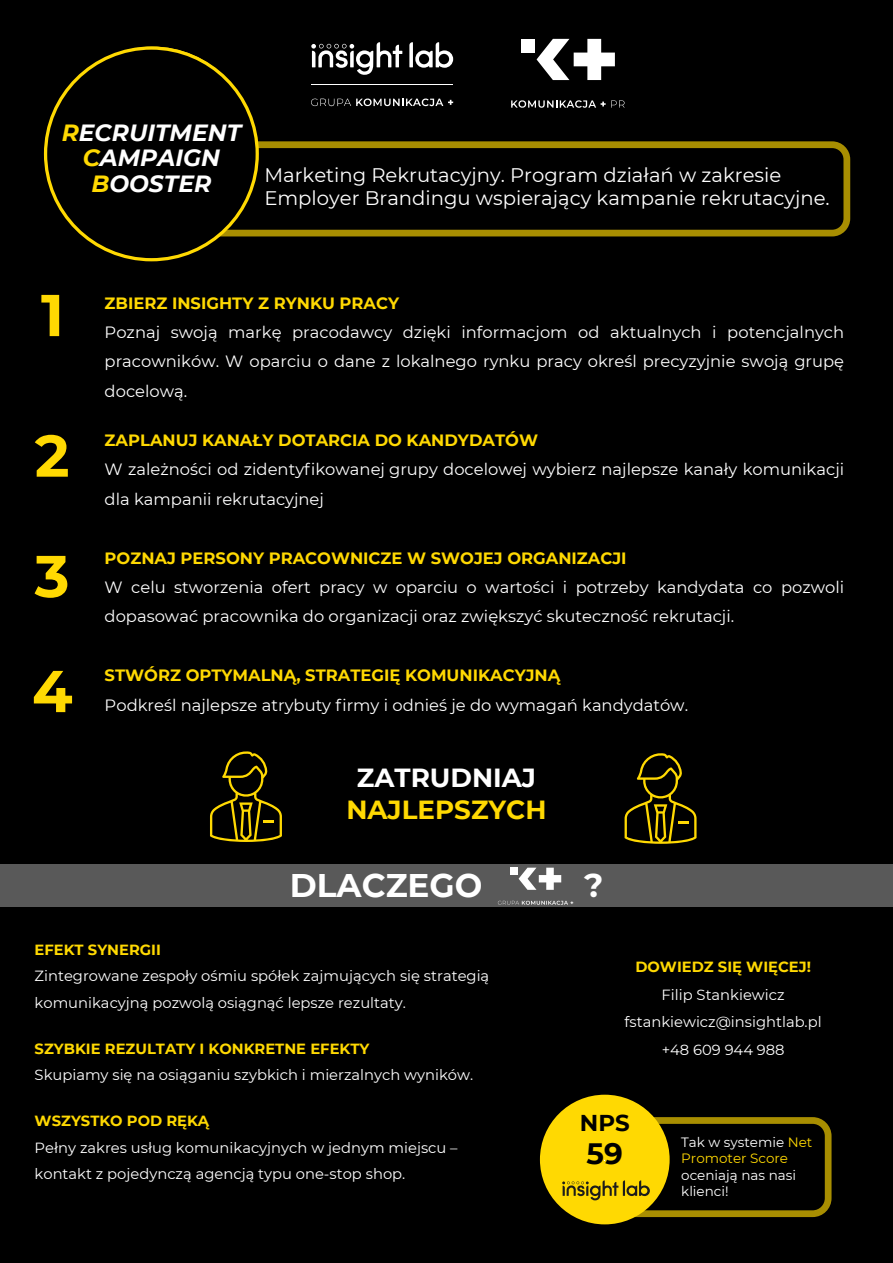
<style>
.page{position:relative;width:893px;height:1263px;background:#000}
.page>*{position:absolute;margin:0;border:0;box-sizing:border-box;transform-origin:0 0}
.t1{font:700 58.95px/120.4px "Montserrat";color:#ffd902}
.t2{font:700 32.7px "Montserrat";color:#fff}
.t3{font:700 29.4px "Montserrat";color:#000}
.t4{font:700 26.1px "Montserrat";color:#ffd902}
.t5{font:700 26.1px "Montserrat";color:#fff}
.t6{font:italic 700 23.4px/25.3px "Montserrat";color:#fff;text-align:center}
.t7{font:italic 700 22.95px/24.8px "Montserrat";color:#fff;text-align:center}
.t8{font:700 22.95px "Montserrat";color:#000}
.t9{font:19.65px/23.5px "Montserrat";color:#fff}
.t10{font:16.35px/29.4px "Montserrat";color:#fff}
.t11{font:700 16.35px "Montserrat";color:#ffd902}
.t12{font:14.7px/27.5px "Montserrat";color:#fff}
.t13{font:700 14.7px "Montserrat";color:#ffd902}
.t14{font:13.5px/16.2px "Montserrat";color:#ffd902}
.t15{font:13.5px/16.2px "Montserrat";color:#fff}
.t16{font:1.65px "Calibri";color:#fff}
.s1{color:#ffd902}
.s2{color:#fff}
</style>
<div class="page">
<svg style="left:210px;top:751px;width:72px;height:91px"></svg>
<div style="left:599px;top:1117px;width:232px;height:100px;border:7px solid #ffd902;border-radius:16px"></div>
<div style="left:0;top:864px;width:893px;height:43px;background:#595959"></div>
<div style="left:510px;top:868px;width:8px;height:7px;background:#fff"></div>
<svg style="left:519px;top:868px;width:42px;height:22px"></svg>
<svg style="left:498px;top:901px;width:75px;height:4px"></svg>
<div style="left:540px;top:1095px;width:130px;height:129px;background:#ffd902;border-radius:50%"></div>
<svg style="left:562px;top:1180px;width:88px;height:20px"></svg>
<div style="left:186px;top:141px;width:664px;height:95px;border:7px solid #ffd902;border-radius:15px"></div>
<svg style="left:409px;top:42px;width:44px;height:26px"></svg>
<svg style="left:311px;top:42px;width:91px;height:33px"></svg>
<svg style="left:311px;top:98px;width:142px;height:8px"></svg>
<hr style="left:311px;top:84px;width:141px;height:1px;background:#fff">
<div style="left:521px;top:39px;width:14px;height:14px;background:#fff"></div>
<svg style="left:537px;top:39px;width:78px;height:41px"></svg>
<svg style="left:511px;top:100px;width:114px;height:8px"></svg>
<svg style="left:625px;top:753px;width:71px;height:91px"></svg>
<svg style="left:44px;top:46px;width:215px;height:215px"></svg>
<h3 class="t6" style="left:62px;top:119px;width:181px"><span class="s1">R</span>ECRUITMENT<br><span class="s1">C</span>AMPAIGN<br><span class="s1">B</span>OOSTER</h3>
<h3 class="t7" style="left:65px;top:121px;width:177px"><span class="s1">R</span>ECRUITMENT<br><span class="s1">C</span>AMPAIGN<br><span class="s1">B</span>OOSTER</h3>
<p class="t9" style="left:264px;top:162px;width:567px">Marketing Rekrutacyjny. Program działań w zakresie<br>Employer Brandingu wspierający kampanie rekrutacyjne.</p>
<h1 class="t1" style="left:41px;top:252px;width:25px">1</h1>
<h1 class="t1" style="left:35px;top:393px;width:36px">2<br>3</h1>
<h1 class="t1" style="left:32px;top:628px;width:42px">4</h1>
<p class="t11" style="left:105px;top:291px;width:296px">ZBIERZ INSIGHTY Z RYNKU PRACY</p>
<p class="t10" style="left:105px;top:317px;width:741px;text-align:justify">Poznaj swoją markę pracodawcy dzięki informacjom od aktualnych i potencjalnych pracowników. W oparciu o dane z lokalnego rynku pracy określ precyzyjnie swoją grupę docelową.</p>
<p class="t11" style="left:105px;top:428px;width:435px">ZAPLANUJ KANAŁY DOTARCIA DO KANDYDATÓW</p>
<p class="t10" style="left:105px;top:454px;width:741px">W zależności od zidentyfikowanej grupy docelowej wybierz najlepsze kanały komunikacji dla kampanii rekrutacyjnej</p>
<p class="t11" style="left:105px;top:546px;width:523px">POZNAJ PERSONY PRACOWNICZE W SWOJEJ ORGANIZACJI</p>
<p class="t10" style="left:105px;top:572px;width:741px">W celu stworzenia ofert pracy w oparciu o wartości i potrzeby kandydata co pozwoli dopasować pracownika do organizacji oraz zwiększyć skuteczność rekrutacji.</p>
<p class="t11" style="left:105px;top:664px;width:457px">STWÓRZ OPTYMALNĄ, STRATEGIĘ KOMUNIKACYJNĄ</p>
<p class="t10" style="left:105px;top:690px;width:585px">Podkreśl najlepsze atrybuty firmy i odnieś je do wymagań kandydatów.</p>
<h3 class="t5" style="left:357px;top:759px;width:181px">ZATRUDNIAJ</h3>
<h3 class="t4" style="left:346px;top:791px;width:202px">NAJLEPSZYCH</h3>
<h2 class="t2" style="left:290px;top:862px;width:194px">DLACZEGO</h2>
<h2 class="t2" style="left:584px;top:862px;width:21px">?</h2>
<p class="t13" style="left:35px;top:939px;width:128px">EFEKT SYNERGII</p>
<p class="t12" style="left:35px;top:962px;width:456px;line-height:26.5px">Zintegrowane zespoły ośmiu spółek zajmujących się strategią komunikacyjną pozwolą osiągnąć lepsze rezultaty.</p>
<p class="t13" style="left:35px;top:1038px;width:336px">SZYBKIE REZULTATY I KONKRETNE EFEKTY</p>
<p class="t12" style="left:35px;top:1060px;width:440px">Skupiamy się na osiąganiu szybkich i mierzalnych wyników.</p>
<p class="t13" style="left:35px;top:1110px;width:176px">WSZYSTKO POD RĘKĄ</p>
<p class="t12" style="left:35px;top:1133px;width:424px;line-height:26.5px">Pełny zakres usług komunikacyjnych w jednym miejscu – kontakt z pojedynczą agencją typu one-stop shop.</p>
<p class="t13" style="left:635px;top:956px;width:177px">DOWIEDZ SIĘ WIĘCEJ!</p>
<p class="t12" style="left:625px;top:980px;width:199px;text-align:center">Filip Stankiewicz fstankiewicz@insightlab.pl +48 609 944 988</p>
<h3 class="t8" style="left:580px;top:1106px;width:51px">NPS</h3>
<h3 class="t3" style="left:587px;top:1133px;width:38px">59</h3>
<p class="t14" style="left:681px;top:1134px;width:133px"><span class="s2">Tak w systemie</span> Net<br>Promoter Score</p>
<p class="t15" style="left:681px;top:1166px;width:116px">oceniają nas nasi klienci!</p>
<p class="t16" style="left:604px;top:1158px;width:2px">[</p>
</div>
